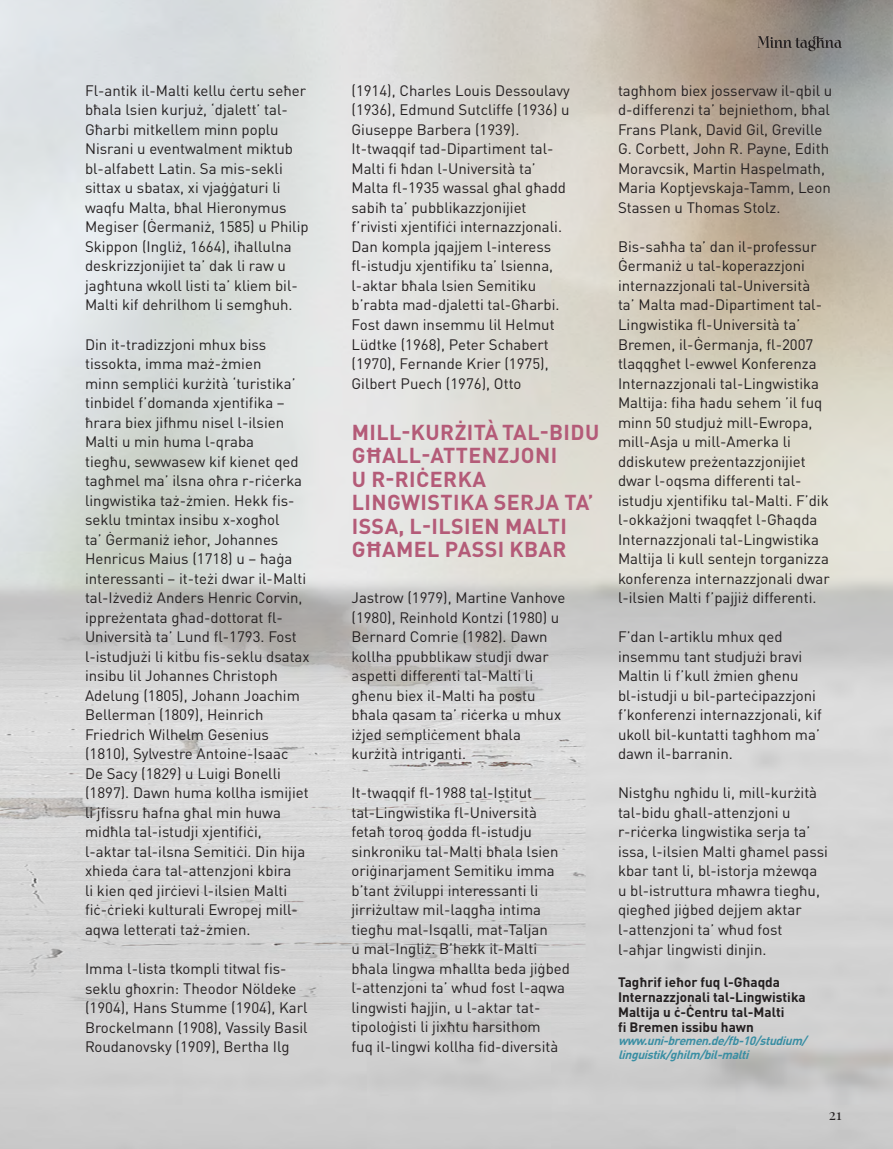
<style>
.page{position:relative;width:893px;height:1149px;background:#fff}
.page>*{position:absolute;margin:0;border:0;box-sizing:border-box;transform-origin:0 0}
.t1{font:700 21.3px/23.5px "DIN Pro";letter-spacing:.02em;color:#b45b78}
.No_Spacing{font:15px/19.5px "DIN Pro";color:#231f20}
.t2{font:15px "Playfair Display";color:#231f20}
.t3{font:700 13.5px/15px "DIN Pro";color:#231f20}
.t4{font:italic 700 12px/13.5px "DIN Pro";color:#398ea3}
</style>
<div class="page">
<img style="left:0;top:0;width:893px;height:1148px">
<svg style="left:757px;top:36px;width:85px;height:15px"></svg>
<p class="No_Spacing" style="left:85px;top:79px;width:225px">Fl-antik il-Malti kellu ċertu seħer bħala lsien kurjuż, ‘djalett’ tal-Għarbi mitkellem minn poplu Nisrani u eventwalment miktub bl-alfabett Latin. Sa mis-sekli sittax u sbatax, xi vjaġġaturi li waqfu Malta, bħal Hieronymus Megiser (Ġermaniż, 1585) u Philip Skippon (Ingliż, 1664), iħallulna deskrizzjonijiet ta’ dak li raw u jagħtuna wkoll listi ta’ kliem bil-Malti kif dehrilhom li semgħuh.</p>
<p class="No_Spacing" style="left:85px;top:333px;width:226px">Din it-tradizzjoni mhux biss tissokta, imma maż-żmien<br>minn sempliċi kurżità ‘turistika’ tinbidel f’domanda xjentifika – ħrara biex jifhmu nisel l-ilsien<br>Malti u min huma l-qraba<br>tiegħu, sewwasew kif kienet qed tagħmel ma’ ilsna oħra r-riċerka lingwistika taż-żmien. Hekk fis&shy;seklu tmintax insibu x-xogħol<br>ta’ Ġermaniż ieħor, Johannes<br>Henricus Maius (1718) u – ħaġa interessanti – it-teżi dwar il-Malti tal-Iżvediż Anders Henric Corvin, ippreżentata għad-dottorat fl-<br>Università ta’ Lund fl-1793. Fost l-istudjużi li kitbu fis-seklu dsatax insibu lil Johannes Christoph<br>Adelung (1805), Johann Joachim<br>Bellerman (1809), Heinrich<br>Friedrich Wilhelm Gesenius (1810), Sylvestre Antoine-Isaac<br>De Sacy (1829) u Luigi Bonelli (1897). Dawn huma kollha ismijiet li jfissru ħafna għal min huwa midħla tal-istudji xjentifiċi, l-aktar tal-ilsna Semitiċi. Din hija xhieda ċara tal-attenzjoni kbira<br>li kien qed jirċievi l-ilsien Malti fiċ-ċrieki kulturali Ewropej mill&shy;aqwa letterati taż-żmien.</p>
<p class="No_Spacing" style="left:85px;top:957px;width:224px">Imma l-lista tkompli titwal fis&shy;seklu għoxrin: Theodor Nöldeke (1904), Hans Stumme (1904), Karl Brockelmann (1908), Vassily Basil Roudanovsky (1909), Bertha Ilg</p>
<p class="No_Spacing" style="left:351px;top:79px;width:220px;text-align:justify">(1914), Charles Louis Dessoulavy (1936), Edmund Sutcliffe (1936) u Giuseppe Barbera (1939).</p>
<p class="No_Spacing" style="left:351px;top:138px;width:216px">It-twaqqif tad-Dipartiment tal-<br>Malti fi ħdan l-Università ta’<br>Malta fl-1935 wassal għal għadd sabiħ ta’ pubblikazzjonijiet f’rivisti xjentifiċi internazzjonali.<br>Dan kompla jqajjem l-interess fl-istudju xjentifiku ta’ lsienna, l-aktar bħala lsien Semitiku b’rabta mad-djaletti tal-Għarbi.<br>Fost dawn insemmu lil Helmut<br>Lüdtke (1968), Peter Schabert (1970), Fernande Krier (1975),<br>Gilbert Puech (1976), Otto</p>
<p class="t1" style="left:352px;top:417px;width:249px">MILL-KURŻITÀ TAL-BIDU<br>GĦALL-ATTENZJONI<br>U R-RIĊERKA<br>LINGWISTIKA SERJA TA’<br>ISSA, L-ILSIEN MALTI<br>GĦAMEL PASSI KBAR</p>
<p class="No_Spacing" style="left:351px;top:586px;width:215px">Jastrow (1979), Martine Vanhove (1980), Reinhold Kontzi (1980) u<br>Bernard Comrie (1982). Dawn kollha ppubblikaw studji dwar aspetti differenti tal-Malti li għenu biex il-Malti ħa postu bħala qasam ta’ riċerka u mhux iżjed sempliċement bħala</p>
<p class="No_Spacing" style="left:351px;top:742px;width:116px">kurżità intriganti.</p>
<p class="No_Spacing" style="left:351px;top:781px;width:220px">It-twaqqif fl-1988 tal-Istitut tal-Lingwistika fl-Università fetaħ toroq ġodda fl-istudju sinkroniku tal-Malti bħala lsien oriġinarjament Semitiku imma b’tant żviluppi interessanti li jirriżultaw mil-laqgħa intima tiegħu mal-Isqalli, mat-Taljan<br>u mal-Ingliż. B’hekk il-Malti bħala lingwa mħallta beda jiġbed l-attenzjoni ta’ wħud fost l-aqwa lingwisti ħajjin, u l-aktar tat&shy;tipoloġisti li jixħtu ħarsithom<br>fuq il-lingwi kollha fid-diversità</p>
<p class="No_Spacing" style="left:618px;top:79px;width:216px">tagħhom biex josservaw il-qbil u d-differenzi ta’ bejniethom, bħal<br>Frans Plank, David Gil, Greville<br>G. Corbett, John R. Payne, Edith<br>Moravcsik, Martin Haspelmath,<br>Maria Koptjevskaja-Tamm, Leon<br>Stassen u Thomas Stolz.</p>
<p class="No_Spacing" style="left:618px;top:235px;width:213px">Bis-saħħa ta’ dan il-professur<br>Ġermaniż u tal-koperazzjoni internazzjonali tal-Università ta’ Malta mad-Dipartiment tal-<br>Lingwistika fl-Università ta’<br>Bremen, il-Ġermanja, fl-2007 tlaqqgħet l-ewwel Konferenza<br>Internazzjonali tal-Lingwistika<br>Maltija: fiha ħadu sehem ’il fuq minn 50 studjuż mill-Ewropa, mill-Asja u mill-Amerka li ddiskutew preżentazzjonijiet dwar l-oqsma differenti tal&shy;istudju xjentifiku tal-Malti. F’dik l-okkażjoni twaqqfet l-Għaqda<br>Internazzjonali tal-Lingwistika<br>Maltija li kull sentejn torganizza konferenza internazzjonali dwar l-ilsien Malti f’pajjiż differenti.</p>
<p class="No_Spacing" style="left:618px;top:625px;width:205px">F’dan l-artiklu mhux qed insemmu tant studjużi bravi<br>Maltin li f’kull żmien għenu bl-istudji u bil-parteċipazzjoni f’konferenzi internazzjonali, kif ukoll bil-kuntatti tagħhom ma’ dawn il-barranin.</p>
<p class="No_Spacing" style="left:618px;top:781px;width:211px">Nistgħu ngħidu li, mill-kurżità tal-bidu għall-attenzjoni u r-riċerka lingwistika serja ta’ issa, l-ilsien Malti għamel passi kbar tant li, bl-istorja mżewqa u bl-istruttura mħawra tiegħu, qiegħed jiġbed dejjem aktar l-attenzjoni ta’ wħud fost</p>
<p class="No_Spacing" style="left:618px;top:937px;width:150px">l-aħjar lingwisti dinjin.</p>
<p class="t3" style="left:618px;top:972px;width:189px">Tagħrif ieħor fuq l-Għaqda<br>Internazzjonali tal-Lingwistika<br>Maltija u ċ-Ċentru tal-Malti</p>
<p class="t3" style="left:618px;top:1017px;width:137px">fi Bremen issibu hawn</p>
<p class="t4" style="left:618px;top:1032px;width:194px">www.uni-bremen.de/fb-10/studium/ linguistik/ghilm/bil-malti</p>
<p class="t2" style="left:829px;top:1101px;width:14px">21</p>
</div>
